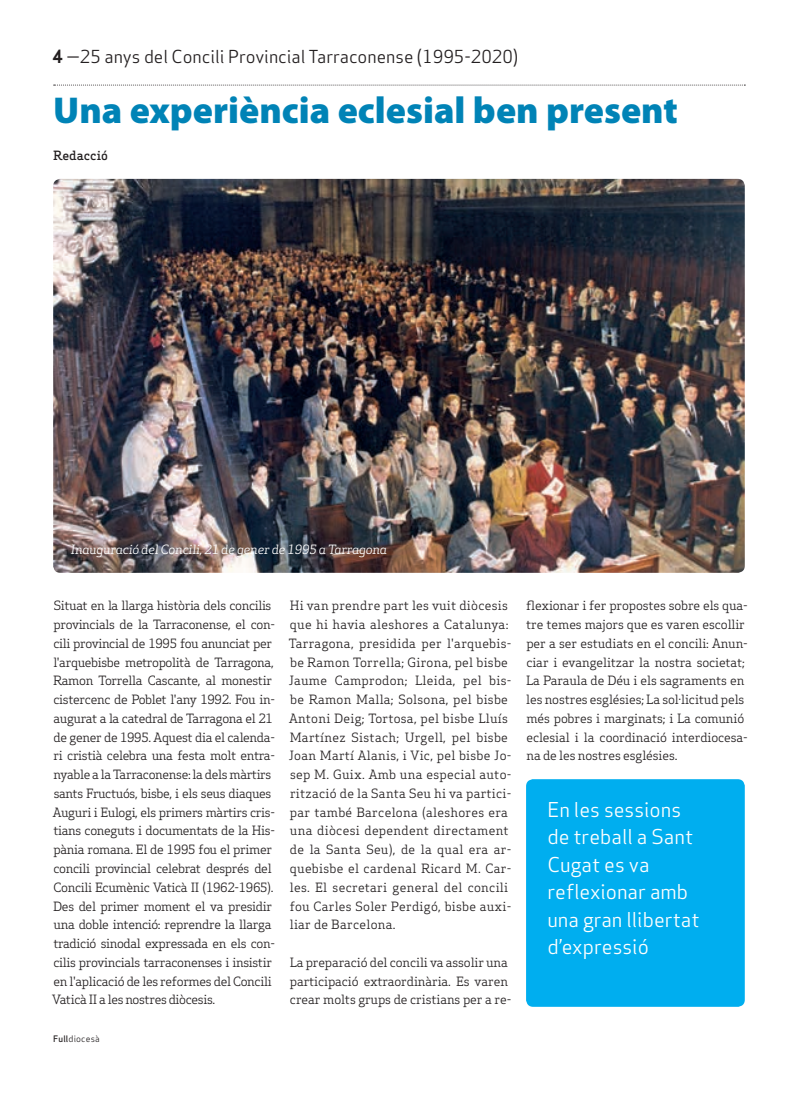
<style>
.page{position:relative;width:798px;height:1099px;background:#fff}
.page>*{position:absolute;margin:0;border:0;box-sizing:border-box;transform-origin:0 0}
.Titulars{font:900 37.5px "Myriad Pro";color:#0083b6}
.Pastilla_Destacat{font:20px/27.5px "Apex Sans Book T";color:#fff}
.Capçalera{font:17.5px "Apex Sans Book T";color:#231f20}
.Text_General{font:12.5px/18.8px "Apex Serif";letter-spacing:-.03em;color:#231f20}
.Text_General-2{font:12.5px/18.8px "Apex Serif";letter-spacing:.02em;color:#231f20}
.Text_General-3{font:12.5px/18.8px "Apex Serif";letter-spacing:-.01em;color:#231f20}
.Text_General-4{font:italic 12.5px "Apex Serif";letter-spacing:-.02em;color:#fff}
.Autors{font:500 12.5px "Apex Serif";color:#231f20}
.Data_Peu{font:8.75px "Apex Sans Book T";letter-spacing:.02em;color:#231f20}
.s1{font-family:"Apex Sans Bold T"}
.s2{font-family:"Apex Sans Medium T"}
</style>
<div class="page">
<div style="left:526px;top:779px;width:218px;height:227px;background:#00aeef;border-radius:7px"></div>
<svg style="left:54px;top:85px;width:691px;height:1px"></svg>
<img style="left:53px;top:179px;width:691px;height:394px">
<p class="Capçalera" style="left:52px;top:46px;width:467px"><span class="s1">4</span> —25 anys del Concili Provincial Tarraconense (1995-2020)</p>
<p class="Titulars" style="left:53px;top:85px;width:626px">Una experiència eclesial ben present</p>
<p class="Autors" style="left:53px;top:148px;width:56px">Redacció</p>
<p class="Text_General-4" style="left:71px;top:541px;width:317px">Inauguració del Concili, 21 de gener de 1995 a Tarragona</p>
<p class="Text_General" style="left:52px;top:596px;width:224px">Situat en la llarga història dels concilis provincials de la Tarraconense, el con&shy;cili provincial de 1995 fou anunciat per l'arquebisbe metropolità de Tarragona, Ramon Torrella Cascante, al monestir cistercenc de Poblet l'any 1992. Fou in&shy;augurat a la catedral de Tarragona el 21 de gener de 1995. Aquest dia el calenda&shy;ri cristià celebra una festa molt entra&shy;nyable a la Tarraconense: la dels màrtirs sants Fructuós, bisbe, i els seus diaques Auguri i Eulogi, els primers màrtirs cris&shy;tians coneguts i documentats de la His&shy;pània romana. El de 1995 fou el primer concili provincial celebrat després del Concili Ecumènic Vaticà II (1962-1965).<br>Des del primer moment el va presidir una doble intenció: reprendre la llarga tradició sinodal expressada en els con&shy;cilis provincials tarraconenses i insistir en l'aplicació de les reformes del Concili Vaticà II a les nostres diòcesis.</p>
<p class="Text_General-2" style="left:289px;top:596px;width:224px">Hi van prendre part les vuit diòcesis que hi havia aleshores a Catalunya:<br>Tarragona, presidida per l'arquebis&shy;be Ramon Torrella; Girona, pel bisbe Jaume Camprodon; Lleida, pel bis&shy;be Ramon Malla; Solsona, pel bisbe Antoni Deig; Tortosa, pel bisbe Lluís Martínez Sistach; Urgell, pel bisbe Joan Martí Alanis, i Vic, pel bisbe Jo&shy;sep M. Guix. Amb una especial auto&shy;rització de la Santa Seu hi va partici&shy;par també Barcelona (aleshores era una diòcesi dependent directament de la Santa Seu), de la qual era ar&shy;quebisbe el cardenal Ricard M. Car&shy;les. El secretari general del concili fou Carles Soler Perdigó, bisbe auxi&shy;liar de Barcelona.</p>
<p class="Text_General-3" style="left:289px;top:952px;width:223px">La preparació del concili va assolir una participació extraordinària. Es varen crear molts grups de cristians per a re-</p>
<p class="Data_Peu" style="left:53px;top:1032px;width:48px"><span class="s2">Full</span>diocesà</p>
<p class="Text_General-3" style="left:526px;top:596px;width:223px">flexionar i fer propostes sobre els qua&shy;tre temes majors que es varen escollir per a ser estudiats en el concili: Anun&shy;ciar i evangelitzar la nostra societat; La Paraula de Déu i els sagraments en les nostres esglésies; La sol·licitud pels més pobres i marginats; i La comunió eclesial i la coordinació interdiocesa&shy;na de les nostres esglésies.</p>
<p class="Pastilla_Destacat" style="left:547px;top:795px;width:154px">En les sessions de treball a Sant<br>Cugat es va reflexionar amb una gran llibertat d’expressió</p>
</div>
